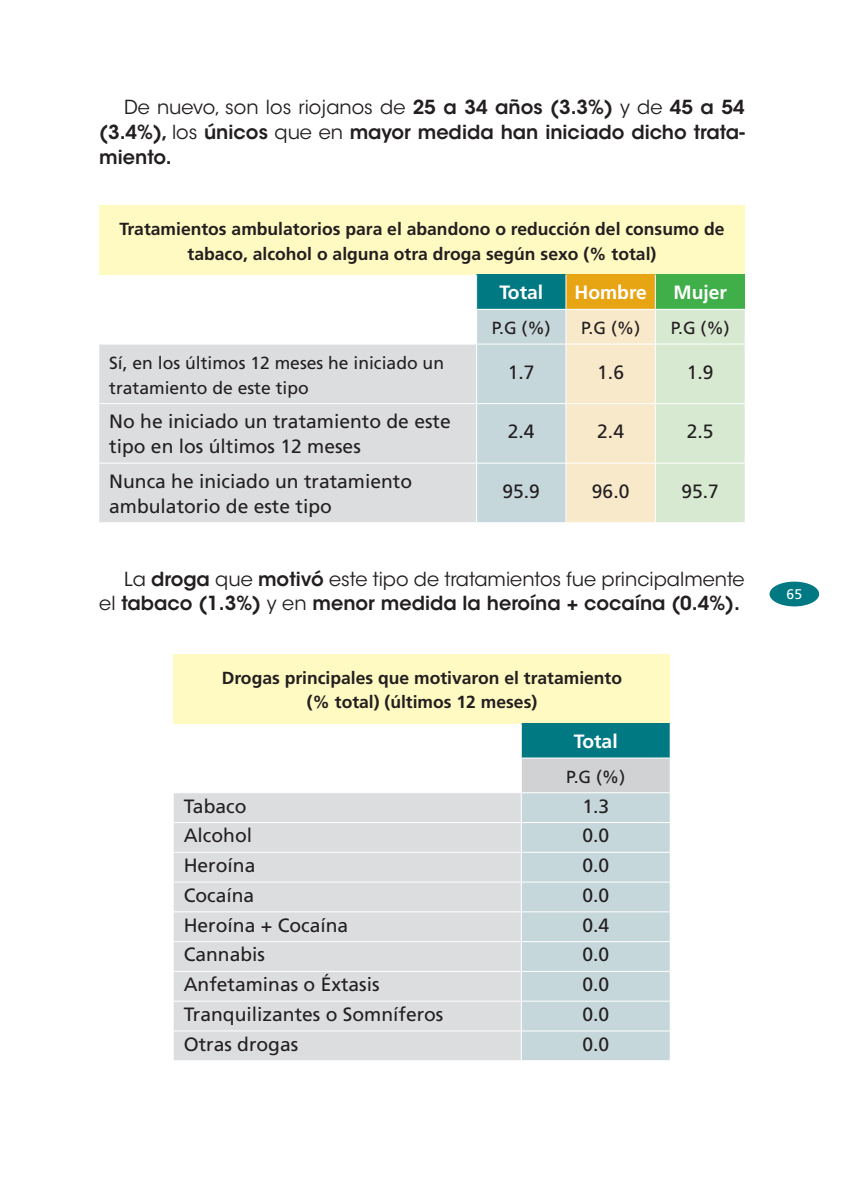
<style>
.page{position:relative;width:844px;height:1191px;background:#fff}
.page>*{position:absolute;margin:0;border:0;box-sizing:border-box;transform-origin:0 0}
.t1{font:19.25px/24.8px "Frutiger LT Std";color:#231f20}
.t2{font:600 19.25px/24.8px "ITC Avant Garde Std";color:#231f20;text-align:justify}
.t3{font:700 19.25px "Frutiger LT Std";color:#fff}
.t4{font:700 17.5px/24.8px "Frutiger LT Std";color:#231f20;text-align:center}
.t5{font:17.5px/24.8px "Frutiger LT Std";color:#231f20}
.t6{font:14px "Frutiger LT Std";color:#fff}
.s1{font-weight:400}
</style>
<div class="page">
<div style="left:769px;top:581px;width:50px;height:25px;background:#007983;border-radius:50%"></div>
<div style="left:99px;top:205px;width:645px;height:69px;background:#fffac1"></div>
<div style="left:476px;top:274px;width:90px;height:35px;background:#007983"></div>
<div style="left:566px;top:274px;width:89px;height:35px;background:#e7a413"></div>
<div style="left:655px;top:274px;width:89px;height:35px;background:#40ae49"></div>
<svg style="left:477px;top:310px;width:267px;height:212px;background:#dde3d3"></svg>
<div style="left:99px;top:345px;width:377px;height:177px;background:#dcdddf"></div>
<hr style="left:476px;top:274px;width:1px;height:35px;background:#fff">
<hr style="left:565px;top:274px;width:1px;height:35px;background:#fff">
<hr style="left:654px;top:274px;width:1px;height:35px;background:#fff">
<hr style="left:565px;top:310px;width:1px;height:34px;background:#fff">
<hr style="left:654px;top:310px;width:1px;height:34px;background:#fff">
<hr style="left:565px;top:344px;width:1px;height:59px;background:#fff">
<hr style="left:654px;top:344px;width:1px;height:59px;background:#fff">
<hr style="left:565px;top:404px;width:1px;height:59px;background:#fff">
<hr style="left:654px;top:404px;width:1px;height:59px;background:#fff">
<hr style="left:565px;top:463px;width:1px;height:59px;background:#fff">
<hr style="left:654px;top:463px;width:1px;height:59px;background:#fff">
<hr style="left:99px;top:344px;width:645px;height:1px;background:#fff">
<hr style="left:99px;top:403px;width:645px;height:1px;background:#fff">
<hr style="left:99px;top:463px;width:645px;height:1px;background:#fff">
<div style="left:174px;top:654px;width:496px;height:69px;background:#fffac1"></div>
<div style="left:521px;top:723px;width:149px;height:35px;background:#007983"></div>
<div style="left:521px;top:758px;width:149px;height:34px;background:#d1d2d4"></div>
<div style="left:174px;top:793px;width:346px;height:267px;background:#dcdddf"></div>
<hr style="left:669px;top:723px;width:1px;height:34px;background:#fff">
<hr style="left:174px;top:757px;width:496px;height:1px;background:#fff">
<hr style="left:669px;top:758px;width:1px;height:34px;background:#fff">
<div style="left:520px;top:793px;width:150px;height:267px;background:#c6d7dc"></div>
<hr style="left:174px;top:822px;width:496px;height:1px;background:#fff">
<hr style="left:174px;top:852px;width:496px;height:1px;background:#fff">
<hr style="left:174px;top:881px;width:496px;height:1px;background:#fff">
<hr style="left:174px;top:911px;width:496px;height:1px;background:#fff">
<hr style="left:174px;top:941px;width:496px;height:1px;background:#fff">
<hr style="left:174px;top:971px;width:496px;height:1px;background:#fff">
<hr style="left:174px;top:1000px;width:496px;height:1px;background:#fff">
<hr style="left:174px;top:1030px;width:496px;height:1px;background:#fff">
<p class="t2" style="left:99px;top:96px;width:646px;text-indent:25px"><span class="s1">De nuevo, son los riojanos de</span> 25 a 34 años (3.3%) <span class="s1">y de</span> 45 a 54 (3.4%), <span class="s1">los</span> únicos <span class="s1">que en</span> mayor medida han iniciado dicho trata&shy;miento.</p>
<p class="t4" style="left:119px;top:217px;width:606px">Tratamientos ambulatorios para el abandono o reducción del consumo de tabaco, alcohol o alguna otra droga según sexo (% total)</p>
<p class="t3" style="left:499px;top:284px;width:45px">Total</p>
<p class="t3" style="left:574px;top:284px;width:74px">Hombre</p>
<p class="t3" style="left:673px;top:284px;width:55px">Mujer</p>
<p class="t5" style="left:491px;top:316px;width:60px">P.G (%)</p>
<p class="t5" style="left:581px;top:316px;width:60px">P.G (%)</p>
<p class="t5" style="left:670px;top:316px;width:60px">P.G (%)</p>
<p class="t5" style="left:109px;top:351px;width:336px">Sí, en los últimos 12 meses he iniciado un tratamiento de este tipo</p>
<p class="t1" style="left:507px;top:360px;width:28px">1.7</p>
<p class="t1" style="left:597px;top:360px;width:28px">1.6</p>
<p class="t1" style="left:686px;top:360px;width:28px">1.9</p>
<p class="t1" style="left:109px;top:410px;width:343px">No he iniciado un tratamiento de este tipo en los últimos 12 meses</p>
<p class="t1" style="left:507px;top:420px;width:28px">2.4</p>
<p class="t1" style="left:597px;top:420px;width:28px">2.4</p>
<p class="t1" style="left:686px;top:420px;width:28px">2.5</p>
<p class="t1" style="left:109px;top:470px;width:304px">Nunca he iniciado un tratamiento ambulatorio de este tipo</p>
<p class="t1" style="left:502px;top:479px;width:39px">95.9</p>
<p class="t1" style="left:591px;top:479px;width:39px">96.0</p>
<p class="t1" style="left:681px;top:479px;width:39px">95.7</p>
<p class="t2" style="left:99px;top:568px;width:646px;text-align:right"><span class="s1">La</span> droga <span class="s1">que</span> motivó <span class="s1">este tipo de tratamientos fue principalmente<br>el</span> tabaco (1.3%) <span class="s1">y en</span> menor medida la heroína + cocaína (0.4%).</p>
<p class="t4" style="left:222px;top:666px;width:402px">Drogas principales que motivaron el tratamiento (% total) (últimos 12 meses)</p>
<p class="t3" style="left:573px;top:733px;width:45px">Total</p>
<p class="t5" style="left:566px;top:765px;width:60px">P.G (%)</p>
<p class="t1" style="left:184px;top:794px;width:64px">Tabaco</p>
<p class="t1" style="left:582px;top:794px;width:28px">1.3</p>
<p class="t1" style="left:184px;top:824px;width:70px">Alcohol</p>
<p class="t1" style="left:582px;top:824px;width:28px">0.0</p>
<p class="t1" style="left:184px;top:854px;width:73px">Heroína</p>
<p class="t1" style="left:582px;top:854px;width:28px">0.0</p>
<p class="t1" style="left:184px;top:883px;width:72px">Cocaína</p>
<p class="t1" style="left:582px;top:883px;width:28px">0.0</p>
<p class="t1" style="left:184px;top:913px;width:166px">Heroína + Cocaína</p>
<p class="t1" style="left:582px;top:913px;width:28px">0.4</p>
<p class="t1" style="left:184px;top:943px;width:83px">Cannabis</p>
<p class="t1" style="left:582px;top:943px;width:28px">0.0</p>
<p class="t1" style="left:184px;top:973px;width:197px">Anfetaminas o Éxtasis</p>
<p class="t1" style="left:582px;top:973px;width:28px">0.0</p>
<p class="t1" style="left:184px;top:1002px;width:261px">Tranquilizantes o Somníferos</p>
<p class="t1" style="left:582px;top:1002px;width:28px">0.0</p>
<p class="t1" style="left:184px;top:1032px;width:116px">Otras drogas</p>
<p class="t1" style="left:582px;top:1032px;width:28px">0.0</p>
<p class="t6" style="left:786px;top:588px;width:17px">65</p>
</div>
